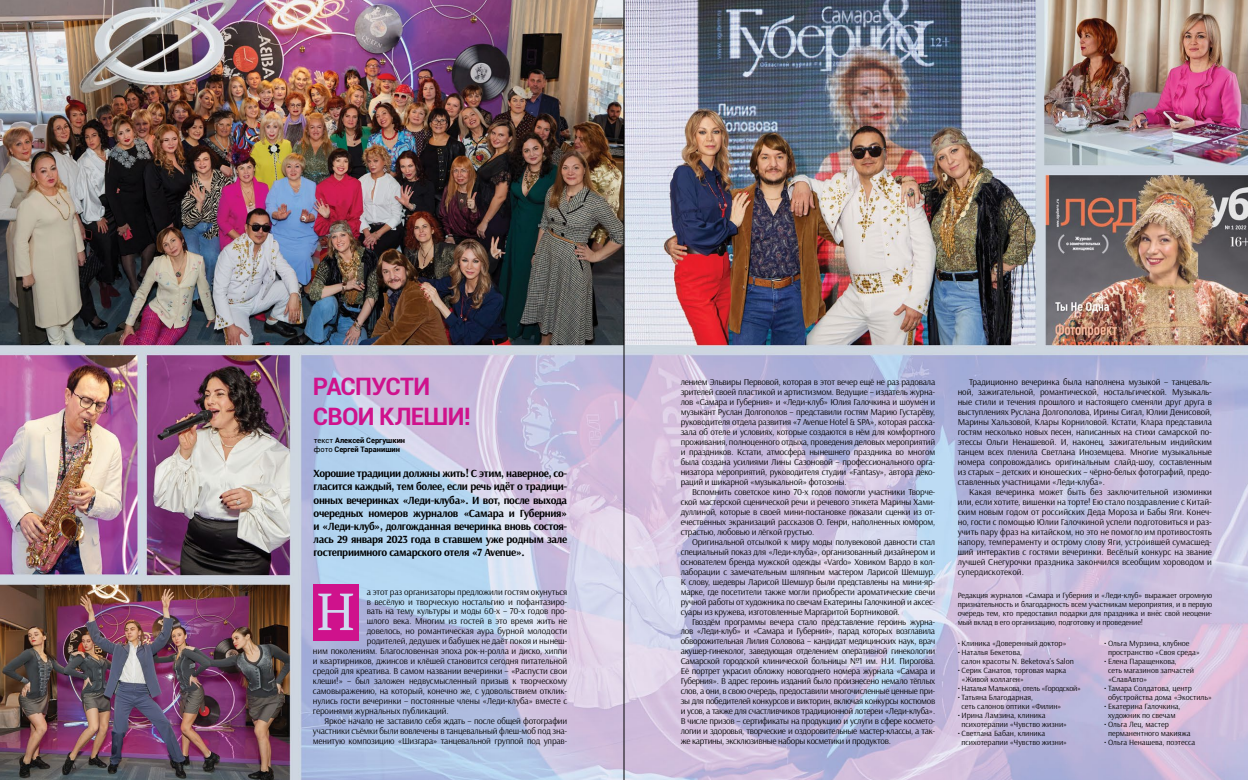
<style>
.page{position:relative;width:1248px;height:780px;background:#fff}
.page>*{position:absolute;margin:0;border:0;box-sizing:border-box;transform-origin:0 0}
.t1{font:52px "PT Serif";color:#cfdaf0}
.t2{font:700 24px/29.9px "Roboto";letter-spacing:-.03em;color:#cf128c}
.t3{font:700 11px/13.2px "Arsenal";letter-spacing:-.03em;color:#000;text-align:justify}
.t4{font:9px/10px "Arsenal";letter-spacing:-.01em;color:#000;text-align:justify}
.t5{font:8px/9px "Arsenal";color:#000}
.t6{font:8px "Arsenal";letter-spacing:-.03em;color:#000}
.t7{font:700 7.5px/9px "Roboto";color:#000}
.s1{font-weight:400}
</style>
<div class="page">
<img style="left:0;top:0;width:1247px;height:780px">
<div style="left:313px;top:584px;width:45px;height:57px;background:#cf128c"></div>
<hr style="left:623px;top:0;width:1px;height:780px;background:#000">
<h2 class="t2" style="left:313px;top:370px;width:159px">РАСПУСТИ<br>СВОИ КЛЕШИ!</h2>
<p class="t4" style="left:680px;top:377px;width:256px">лением Эльвиры Первовой, которая в этот вечер ещё не раз радовала зрителей своей пластикой и артистизмом. Ведущие – издатель журна&shy;лов «Самара и Губерния» и «Леди-клуб» Юлия Галочкина и шоумен и музыкант Руслан Долгополов – представили гостям Марию Густарёву, руководителя отдела развития «7 Avenue Hotel &amp; SPA», которая расска&shy;зала об отеле и условиях, которые создаются в нём для комфортного проживания, полноценного отдыха, проведения деловых мероприятий и праздников. Кстати, атмосфера нынешнего праздника во многом была создана усилиями Лины Сазоновой – профессионального орга&shy;низатора мероприятий, руководителя студии «Fantasy», автора деко&shy;раций и шикарной «музыкальной» фотозоны.</p>
<p class="t4" style="left:680px;top:487px;width:256px;text-indent:11px">Вспомнить советское кино 70-х годов помогли участники Творче&shy;ской мастерской сценической речи и речевого этикета Марины Хами&shy;дуллиной, которые в своей мини-постановке показали сценки из от&shy;ечественных экранизаций рассказов О. Генри, наполненных юмором, страстью, любовью и лёгкой грустью.</p>
<p class="t4" style="left:680px;top:536px;width:256px;text-indent:11px">Оригинальной отсылкой к миру моды полувековой давности стал специальный показ для «Леди-клуба», организованный дизайнером и основателем бренда мужской одежды «Vardo» Ховиком Вардо в кол&shy;лаборации с замечательным шляпным мастером Ларисой Шемшур.<br>К слову, шедевры Ларисой Шемшур были представлены на мини-яр&shy;марке, где посетители также могли приобрести ароматические свечи ручной работы от художника по свечам Екатерины Галочкиной и аксес&shy;суары из кружева, изготовленные Маргаритой Бортниковой.</p>
<p class="t4" style="left:680px;top:616px;width:256px;text-indent:11px">Гвоздём программы вечера стало представление героинь журна&shy;лов «Леди-клуб» и «Самара и Губерния», парад которых возглавила обворожительная Лилия Соловова – кандидат медицинских наук, врач акушер-гинеколог, заведующая отделением оперативной гинекологии Самарской городской клинической больницы №1 им. Н.И. Пирогова.<br>Её портрет украсил обложку новогоднего номера журнала «Самара и Губерния». В адрес героинь изданий было произнесено немало тёплых слов, а они, в свою очередь, предоставили многочисленные ценные при&shy;зы для победителей конкурсов и викторин, включая конкурсы костюмов и усов, а также для счастливчиков традиционной лотереи «Леди-клуба».<br>В числе призов – сертификаты на продукцию и услуги в сфере космето&shy;логии и здоровья, творческие и оздоровительные мастер-классы, а так&shy;же картины, эксклюзивные наборы косметики и продуктов.</p>
<p class="t7" style="left:314px;top:435px;width:93px"><span class="s1">текст</span> Алексей Сергушкин <span class="s1">фото</span> Сергей Таранишин</p>
<p class="t3" style="left:313px;top:467px;width:255px">Хорошие традиции должны жить! С этим, наверное, со&shy;гласится каждый, тем более, если речь идёт о традици&shy;онных вечеринках «Леди-клуба». И вот, после выхода очередных номеров журналов «Самара и Губерния» и «Леди-клуб», долгожданная вечеринка вновь состоя&shy;лась 29 января 2023 года в ставшем уже родным зале гостеприимного самарского отеля «7 Avenue».</p>
<p class="t4" style="left:367px;top:586px;width:202px">а этот раз организаторы предложили гостям окунуться</p>
<p class="t4" style="left:367px;top:596px;width:202px">в весёлую и творческую ностальгию и пофантазиро-</p>
<p class="t4" style="left:367px;top:606px;width:202px">вать на тему культуры и моды 60-х – 70-х годов про-</p>
<p class="t4" style="left:367px;top:616px;width:202px">шлого века. Многим из гостей в это время жить не</p>
<p class="t4" style="left:367px;top:626px;width:202px">довелось, но романтическая аура бурной молодости</p>
<p class="t4" style="left:367px;top:636px;width:202px">родителей, дедушек и бабушек не даёт покоя и нынеш-</p>
<p class="t4" style="left:313px;top:646px;width:256px">ним поколениям. Благословенная эпоха рок-н-ролла и диско, хиппи</p>
<p class="t4" style="left:313px;top:656px;width:256px">и квартирников, джинсов и клёшей становится сегодня питательной</p>
<p class="t4" style="left:313px;top:666px;width:256px">средой для креатива. В самом названии вечеринки – «Распусти свои</p>
<p class="t4" style="left:313px;top:676px;width:256px">клеши!» – был заложен недвусмысленный призыв к творческому</p>
<p class="t4" style="left:313px;top:686px;width:256px">самовыражению, на который, конечно же, с удовольствием отклик-</p>
<p class="t4" style="left:313px;top:696px;width:256px">нулись гости вечеринки – постоянные члены «Леди-клуба» вместе с</p>
<p class="t4" style="left:313px;top:706px;width:137px">героинями журнальных публикаций.</p>
<p class="t4" style="left:324px;top:716px;width:244px">Яркое начало не заставило себя ждать – после общей фотографии</p>
<p class="t4" style="left:313px;top:726px;width:256px">участники съёмки были вовлечены в танцевальный флеш-моб под зна-</p>
<p class="t4" style="left:313px;top:736px;width:256px">менитую композицию «Шизгара» танцевальной группой под управ-</p>
<h1 class="t1" style="left:317px;top:578px;width:39px">Н</h1>
<p class="t4" style="left:957px;top:377px;width:256px;text-indent:11px">Традиционно вечеринка была наполнена музыкой – танцеваль&shy;ной, зажигательной, романтической, ностальгической. Музыкаль&shy;ные стили и течения прошлого и настоящего сменяли друг друга в выступлениях Руслана Долгополова, Ирины Сигал, Юлии Денисовой, Марины Хальзовой, Клары Корниловой. Кстати, Клара представила гостям несколько новых песен, написанных на стихи самарской по&shy;этессы Ольги Ненашевой. И, наконец, зажигательным индийским танцем всех пленила Светлана Иноземцева. Многие музыкальные номера сопровождались оригинальным слайд-шоу, составленным из старых – детских и юношеских – чёрно-белых фотографий, предо&shy;ставленных участницами «Леди-клуба».</p>
<p class="t4" style="left:957px;top:487px;width:256px;text-indent:11px">Какая вечеринка может быть без заключительной изюминки или, если хотите, вишенки на торте! Ею стало поздравление с Китай&shy;ским новым годом от российских Деда Мороза и Бабы Яги. Конеч&shy;но, гости с помощью Юлии Галочкиной успели подготовиться и раз&shy;учить пару фраз на китайском, но это не помогло им противостоять напору, темпераменту и острому слову Яги, устроившей сумасшед&shy;ший интерактив с гостями вечеринки. Весёлый конкурс на звание лучшей Снегурочки праздника закончился всеобщим хороводом и супердискотекой.</p>
<p class="t5" style="left:957px;top:591px;width:256px;text-align:justify">Редакция журналов «Самара и Губерния и «Леди-клуб» выражает огромную признательность и благодарность всем участникам мероприятия, и в первую очередь тем, кто предоставил подарки для праздника и внёс свой неоцени&shy;мый вклад в его организацию, подготовку и проведение!</p>
<p class="t5" style="left:957px;top:638px;width:110px">• Клиника «Доверенный доктор»</p>
<p class="t5" style="left:961px;top:647px;width:114px;text-indent:-4px">• Наталья Бекетова,<br>салон красоты N. Beketova’s Salon</p>
<p class="t5" style="left:961px;top:665px;width:106px;text-indent:-4px">• Серик Санатов, торговая марка «Живой коллаген»</p>
<p class="t6" style="left:957px;top:683px;width:125px">• Наталья Малькова, отель «Городской»</p>
<p class="t5" style="left:961px;top:692px;width:101px;text-indent:-4px">• Татьяна Благодарная,<br>сеть салонов оптики «Филин»</p>
<p class="t5" style="left:961px;top:710px;width:107px;text-indent:-4px">• Ирина Ламзина, клиника психотерапии «Чувство жизни»</p>
<p class="t5" style="left:961px;top:728px;width:107px;text-indent:-4px">• Светлана Бабан, клиника психотерапии «Чувство жизни»</p>
<p class="t5" style="left:1107px;top:638px;width:93px;text-indent:-4px">• Ольга Мурзина, клубное пространство «Своя среда»</p>
<p class="t5" style="left:1107px;top:656px;width:87px;text-indent:-4px">• Елена Паращенкова,<br>сеть магазинов запчастей «СлавАвто»</p>
<p class="t5" style="left:1107px;top:683px;width:105px;text-indent:-4px">• Тамара Солдатова, центр обустройства дома «Экостиль»</p>
<p class="t5" style="left:1104px;top:701px;width:78px;text-align:center">• Екатерина Галочкина, художник по свечам</p>
<p class="t5" style="left:1107px;top:719px;width:84px;text-indent:-4px">• Ольга Лец, мастер перманентного макияжа</p>
<p class="t5" style="left:1104px;top:737px;width:93px">• Ольга Ненашева, поэтесса</p>
</div>
